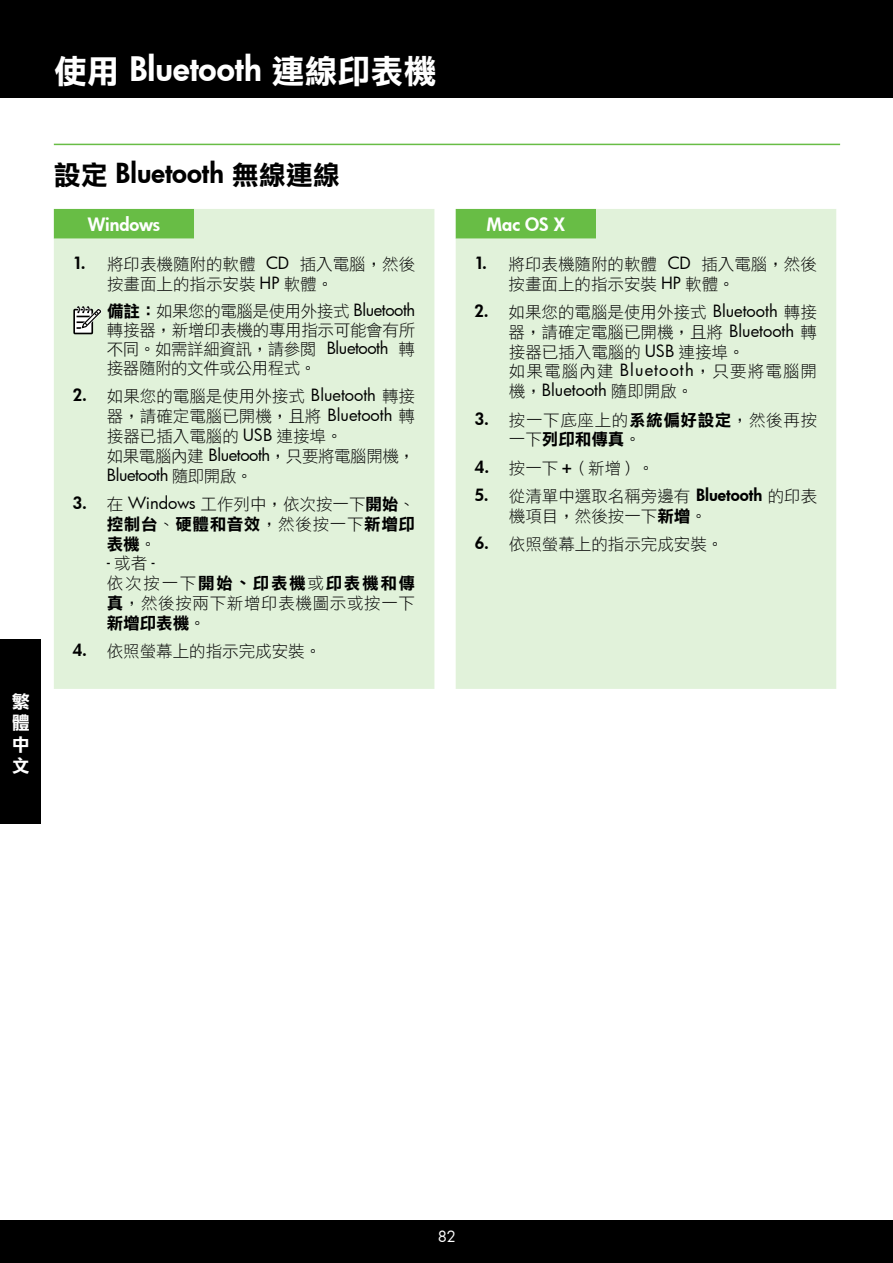
<style>
.page{position:relative;width:893px;height:1263px;background:#fff}
.page>*{position:absolute;margin:0;border:0;box-sizing:border-box;transform-origin:0 0}
.t1{font:33px "Futura Hv";color:#fff}
.t2{font:27px "Futura Hv";color:#000}
.t3{font:18px "Futura Hv";color:#fff}
.t4{font:18px/21.6px "DF Li Hei Bd WIN BF";color:#fff;text-align:justify}
.t5{font:16.5px/19.8px "DF Li Hei Lt WIN BF";color:#000}
.t6{font:16.5px "DF Li Hei Lt WIN BF";letter-spacing:.04em;color:#000}
.t7{font:16.5px/19.8px "DF Li Hei Bd WIN BF";letter-spacing:.04em;color:#000}
.t8{font:16.5px "Futura Bk";letter-spacing:-.015em;color:#000}
.t9{font:16.5px "DF Li Hei Bd WIN BF";letter-spacing:.105em;color:#000}
.t10{font:15px "Futura Bk";color:#fff}
.s1{font-family:"DF Li Hei Bd WIN BF"}
.s2{font-family:"Futura Hv"}
.s3{font-family:"Futura Bk"}
.s4{font-family:"DF Li Hei Lt WIN BF"}
</style>
<div class="page">
<div style="left:0;top:1220px;width:893px;height:43px;background:#000"></div>
<div style="left:0;top:0;width:893px;height:98px;background:#000"></div>
<div style="left:0;top:639px;width:40px;height:185px;background:#000"></div>
<hr style="left:54px;top:144px;width:786px;height:1px;background:#68bd45">
<div style="left:54px;top:209px;width:782px;height:480px;background:#e1f2da"></div>
<div style="left:73px;top:309px;width:20px;height:25px;border:2px solid #000"></div>
<svg style="left:76px;top:305px;width:27px;height:26px"></svg>
<h1 class="t1" style="left:54px;top:47px;width:384px"><span class="s1">使用</span> Bluetooth <span class="s1">連線印表機</span></h1>
<p class="t4" style="left:12px;top:690px;width:19px">繁體中文</p>
<h2 class="t2" style="left:54px;top:155px;width:287px"><span class="s1">設定</span> Bluetooth <span class="s1">無線連線</span></h2>
<p class="t3" style="left:88px;top:212px;width:74px">Windows</p>
<p class="t3" style="left:487px;top:212px;width:79px">Mac OS X</p>
<p class="t5" style="left:107px;top:254px;width:310px;text-indent:-34px"><span class="s2">1.</span> 將印表機隨附的軟體 <span class="s3">CD</span> 插入電腦，然後按畫面上的指示安裝 <span class="s3">HP</span> 軟體。</p>
<p class="t5" style="left:107px;top:302px;width:310px;line-height:19px;text-align:justify"><span class="s1">備註：</span>如果您的電腦是使用外接式 <span class="s3">Bluetooth</span>轉接器，新增印表機的專用指示可能會有所不同。如需詳細資訊，請參閱 <span class="s3">Bluetooth</span> 轉接器隨附的文件或公用程式。</p>
<p class="t5" style="left:107px;top:387px;width:310px;text-indent:-34px"><span class="s2">2.</span> 如果您的電腦是使用外接式 <span class="s3">Bluetooth</span> 轉接器，請確定電腦已開機，且將 <span class="s3">Bluetooth</span> 轉接器已插入電腦的 <span class="s3">USB</span> 連接埠。<br>如果電腦內建 <span class="s3">Bluetooth</span>，只要將電腦開機，</p>
<p class="t8" style="left:107px;top:463px;width:147px">Bluetooth <span class="s4">隨即開啟。</span></p>
<p class="t5" style="left:73px;top:494px;width:344px"><span class="s2">3.</span> 在 <span class="s3">Windows</span> 工作列中，依次按一下<span class="s1">開始</span>、</p>
<p class="t7" style="left:107px;top:514px;width:310px">控制台<span class="s4">、</span>硬體和音效<span class="s4">，然後按一下</span>新增印表機<span class="s4">。</span></p>
<p class="t8" style="left:107px;top:551px;width:49px">- <span class="s4">或者</span> -</p>
<p class="t9" style="left:107px;top:575px;width:310px"><span class="s4">依次按一下</span>開始、印表機<span class="s4">或</span>印表機和傳</p>
<p class="t6" style="left:107px;top:595px;width:310px"><span class="s1">真</span>，然後按兩下新增印表機圖示或按一下</p>
<p class="t7" style="left:107px;top:613px;width:101px">新增印表機<span class="s4">。</span></p>
<p class="t5" style="left:73px;top:641px;width:250px"><span class="s2">4.</span> 依照螢幕上的指示完成安裝。</p>
<p class="t5" style="left:509px;top:254px;width:310px;text-indent:-34px"><span class="s2">1.</span> 將印表機隨附的軟體 <span class="s3">CD</span> 插入電腦，然後按畫面上的指示安裝 <span class="s3">HP</span> 軟體。</p>
<p class="t5" style="left:508px;top:302px;width:310px;text-indent:-34px"><span class="s2">2.</span> 如果您的電腦是使用外接式 <span class="s3">Bluetooth</span> 轉接器，請確定電腦已開機，且將 <span class="s3">Bluetooth</span> 轉接器已插入電腦的 <span class="s3">USB</span> 連接埠。<br>如果電腦內建 <span class="s3">Bluetooth</span>，只要將電腦開</p>
<p class="t8" style="left:509px;top:379px;width:186px"><span class="s4">機，</span>Bluetooth <span class="s4">隨即開啟。</span></p>
<p class="t6" style="left:475px;top:411px;width:344px"><span class="s2">3.</span> 按一下底座上的<span class="s1">系統偏好設定</span>，然後再按</p>
<p class="t7" style="left:509px;top:429px;width:133px"><span class="s4">一下</span>列印和傳真<span class="s4">。</span></p>
<p class="t5" style="left:475px;top:458px;width:181px"><span class="s2">4.</span> 按一下 <span class="s2">+</span>（新增）。</p>
<p class="t5" style="left:509px;top:486px;width:310px;text-indent:-34px"><span class="s2">5.</span> 從清單中選取名稱旁邊有 <span class="s2">Bluetooth</span> 的印表機項目，然後按一下<span class="s1">新增</span>。</p>
<p class="t5" style="left:475px;top:534px;width:250px"><span class="s2">6.</span> 依照螢幕上的指示完成安裝。</p>
<p class="t10" style="left:438px;top:1226px;width:19px">82</p>
</div>
